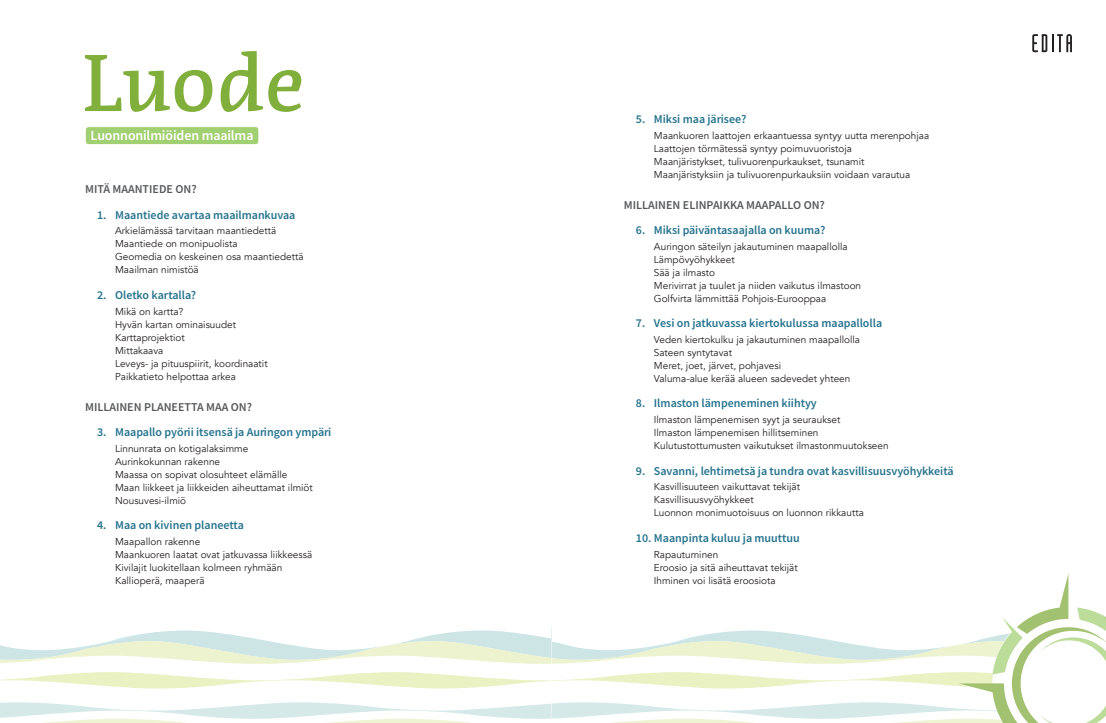
<style>
.page{position:relative;width:1106px;height:723px;background:#fff}
.page>*{position:absolute;margin:0;border:0;box-sizing:border-box;transform-origin:0 0}
.t1{font:500 80px "Acuta";letter-spacing:-.005em;color:#81af3c}
.t2{font:13.9px "Source Sans Variable";letter-spacing:-.005em;color:#fff}
.ots3{font:12px "Source Sans Variable";color:#25738d}
.väliotsikko{font:12px "Source Sans Variable";color:#57585a}
.lisäteksti{font:10px "Avenir";color:#231f20}
</style>
<div class="page">
<svg style="left:1032px;top:34px;width:39px;height:18px"></svg>
<div style="left:86px;top:127px;width:172px;height:17px;background:#a1d072;border-radius:3px"></div>
<svg style="left:0;top:574px;width:1106px;height:149px"></svg>
<p class="t1" style="left:82px;top:35px;width:224px">Luode</p>
<p class="t2" style="left:91px;top:127px;width:164px">Luonnonilmiöiden maailma</p>
<p class="väliotsikko" style="left:85px;top:182px;width:113px">MITÄ MAANTIEDE ON?</p>
<p class="ots3" style="left:97px;top:207px;width:200px">1. Maantiede avartaa maailmankuvaa</p>
<p class="lisäteksti" style="left:115px;top:225px;width:163px">Arkielämässä tarvitaan maantiedettä</p>
<p class="lisäteksti" style="left:115px;top:238px;width:124px">Maantiede on monipuolista</p>
<p class="lisäteksti" style="left:115px;top:251px;width:190px">Geomedia on keskeinen osa maantiedettä</p>
<p class="lisäteksti" style="left:115px;top:264px;width:85px">Maailman nimistöä</p>
<p class="ots3" style="left:97px;top:288px;width:101px">2. Oletko kartalla?</p>
<p class="lisäteksti" style="left:115px;top:305px;width:70px">Mikä on kartta?</p>
<p class="lisäteksti" style="left:115px;top:318px;width:122px">Hyvän kartan ominaisuudet</p>
<p class="lisäteksti" style="left:115px;top:331px;width:71px">Karttaprojektiot</p>
<p class="lisäteksti" style="left:115px;top:344px;width:50px">Mittakaava</p>
<p class="lisäteksti" style="left:115px;top:357px;width:154px">Leveys- ja pituuspiirit, koordinaatit</p>
<p class="lisäteksti" style="left:115px;top:370px;width:122px">Paikkatieto helpottaa arkea</p>
<p class="väliotsikko" style="left:85px;top:399px;width:168px">MILLAINEN PLANEETTA MAA ON?</p>
<p class="ots3" style="left:97px;top:425px;width:236px">3. Maapallo pyörii itsensä ja Auringon ympäri</p>
<p class="lisäteksti" style="left:115px;top:442px;width:135px">Linnunrata on kotigalaksimme</p>
<p class="lisäteksti" style="left:115px;top:455px;width:107px">Aurinkokunnan rakenne</p>
<p class="lisäteksti" style="left:115px;top:468px;width:174px">Maassa on sopivat olosuhteet elämälle</p>
<p class="lisäteksti" style="left:115px;top:481px;width:199px">Maan liikkeet ja liikkeiden aiheuttamat ilmiöt</p>
<p class="lisäteksti" style="left:115px;top:494px;width:73px">Nousuvesi-ilmiö</p>
<p class="ots3" style="left:97px;top:518px;width:148px">4. Maa on kivinen planeetta</p>
<p class="lisäteksti" style="left:115px;top:536px;width:87px">Maapallon rakenne</p>
<p class="lisäteksti" style="left:115px;top:549px;width:199px">Maankuoren laatat ovat jatkuvassa liikkeessä</p>
<p class="lisäteksti" style="left:115px;top:562px;width:169px">Kivilajit luokitellaan kolmeen ryhmään</p>
<p class="lisäteksti" style="left:115px;top:575px;width:91px">Kallioperä, maaperä</p>
<p class="ots3" style="left:636px;top:112px;width:112px">5. Miksi maa järisee?</p>
<p class="lisäteksti" style="left:654px;top:129px;width:277px">Maankuoren laattojen erkaantuessa syntyy uutta merenpohjaa</p>
<p class="lisäteksti" style="left:654px;top:142px;width:200px">Laattojen törmätessä syntyy poimuvuoristoja</p>
<p class="lisäteksti" style="left:654px;top:155px;width:212px">Maanjäristykset, tulivuorenpurkaukset, tsunamit</p>
<p class="lisäteksti" style="left:654px;top:168px;width:258px">Maanjäristyksiin ja tulivuorenpurkauksiin voidaan varautua</p>
<p class="väliotsikko" style="left:624px;top:197px;width:202px">MILLAINEN ELINPAIKKA MAAPALLO ON?</p>
<p class="ots3" style="left:636px;top:223px;width:191px">6. Miksi päiväntasaajalla on kuuma?</p>
<p class="lisäteksti" style="left:654px;top:240px;width:195px">Auringon säteilyn jakautuminen maapallolla</p>
<p class="lisäteksti" style="left:654px;top:253px;width:82px">Lämpövyöhykkeet</p>
<p class="lisäteksti" style="left:654px;top:266px;width:63px">Sää ja ilmasto</p>
<p class="lisäteksti" style="left:654px;top:279px;width:209px">Merivirrat ja tuulet ja niiden vaikutus ilmastoon</p>
<p class="lisäteksti" style="left:654px;top:292px;width:174px">Golfvirta lämmittää Pohjois-Eurooppaa</p>
<p class="ots3" style="left:636px;top:316px;width:248px">7. Vesi on jatkuvassa kiertokulussa maapallolla</p>
<p class="lisäteksti" style="left:654px;top:334px;width:208px">Veden kiertokulku ja jakautuminen maapallolla</p>
<p class="lisäteksti" style="left:654px;top:347px;width:80px">Sateen syntytavat</p>
<p class="lisäteksti" style="left:654px;top:360px;width:129px">Meret, joet, järvet, pohjavesi</p>
<p class="lisäteksti" style="left:654px;top:373px;width:198px">Valuma-alue kerää alueen sadevedet yhteen</p>
<p class="ots3" style="left:636px;top:396px;width:182px">8. Ilmaston lämpeneminen kiihtyy</p>
<p class="lisäteksti" style="left:654px;top:414px;width:188px">Ilmaston lämpenemisen syyt ja seuraukset</p>
<p class="lisäteksti" style="left:654px;top:427px;width:166px">Ilmaston lämpenemisen hillitseminen</p>
<p class="lisäteksti" style="left:654px;top:440px;width:236px">Kulutustottumusten vaikutukset ilmastonmuutokseen</p>
<p class="ots3" style="left:636px;top:463px;width:319px">9. Savanni, lehtimetsä ja tundra ovat kasvillisuusvyöhykkeitä</p>
<p class="lisäteksti" style="left:654px;top:481px;width:148px">Kasvillisuuteen vaikuttavat tekijät</p>
<p class="lisäteksti" style="left:654px;top:494px;width:101px">Kasvillisuusvyöhykkeet</p>
<p class="lisäteksti" style="left:654px;top:507px;width:211px">Luonnon monimuotoisuus on luonnon rikkautta</p>
<p class="ots3" style="left:636px;top:530px;width:165px">10. Maanpinta kuluu ja muuttuu</p>
<p class="lisäteksti" style="left:654px;top:548px;width:66px">Rapautuminen</p>
<p class="lisäteksti" style="left:654px;top:561px;width:145px">Eroosio ja sitä aiheuttavat tekijät</p>
<p class="lisäteksti" style="left:654px;top:574px;width:123px">Ihminen voi lisätä eroosiota</p>
</div>
